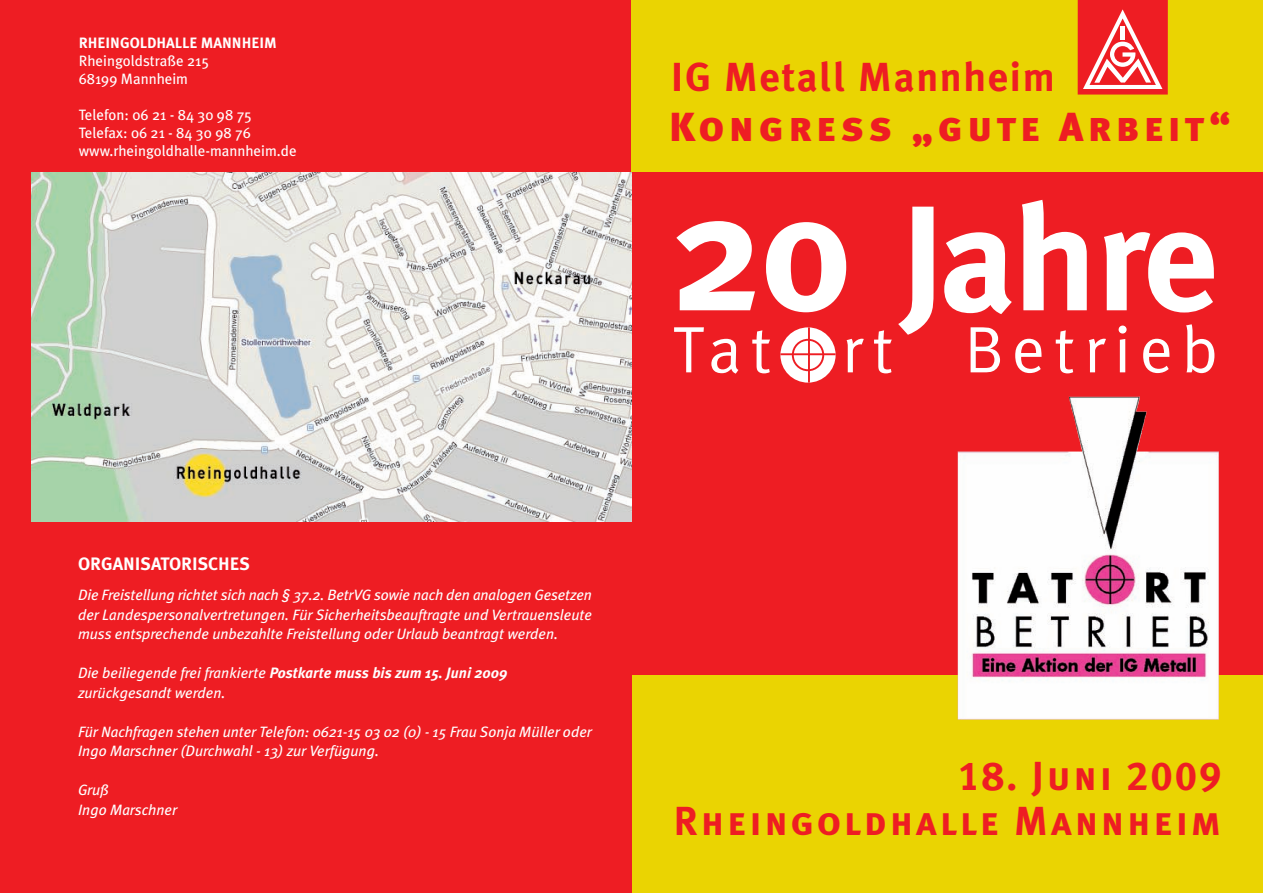
<style>
.page{position:relative;width:1263px;height:893px;background:#ee1d23}
.page>*{position:absolute;margin:0;border:0;box-sizing:border-box;transform-origin:0 0}
.t1{font:700 149.1px "Meta";letter-spacing:-.01em;color:#fff}
.t2{font:65.55px "Meta";letter-spacing:.14em;color:#fff}
.t3{font:40.5px/45px "Meta Plus Bold Caps";letter-spacing:.065em;color:#ee1d23;text-align:right}
.t4{font:40.5px "Meta Black Caps";letter-spacing:.12em;color:#ee1d23}
.t5{font:700 40.5px "Meta Plus";letter-spacing:.04em;color:#ee1d23}
.t6{font:700 18px "Meta Plus";color:#fff}
.t7{font:italic 15px/19.5px "Meta Plus";color:#fff}
.t8{font:15px/18px "Meta Plus";color:#fff}
.t9{font:15px "Meta Plus Bold Caps";color:#fff}
.s1{font-weight:700}
.s2{font-size:168.9px}
</style>
<div class="page">
<div style="left:632px;top:0;width:631px;height:172px;background:#ead402"></div>
<div style="left:633px;top:675px;width:630px;height:218px;background:#ead402"></div>
<svg style="left:1078px;top:0;width:90px;height:95px"></svg>
<hr style="left:1121px;top:26px;width:4px;height:13px;background:#fff">
<div style="left:780px;top:327px;width:56px;height:55px;background:#fff;border-radius:50%"></div>
<hr style="left:780px;top:353px;width:56px;height:2px;background:#ee1d23">
<hr style="left:808px;top:327px;width:2px;height:55px;background:#ee1d23">
<div style="left:792px;top:339px;width:32px;height:32px;border:2px solid #ee1d23;border-radius:50%"></div>
<img style="left:32px;top:172px;width:600px;height:349px">
<img style="left:958px;top:397px;width:261px;height:322px">
<p class="t9" style="left:79px;top:34px;width:200px">RHEINGOLDHALLE MANNHEIM</p>
<p class="t8" style="left:79px;top:53px;width:132px">Rheingoldstraße 215<br>68199 Mannheim</p>
<p class="t8" style="left:79px;top:107px;width:219px">Telefon: 06 21 - 84 30 98 75<br>Telefax: 06 21 - 84 30 98 76 www.rheingoldhalle-mannheim.de</p>
<p class="t6" style="left:78px;top:555px;width:173px">ORGANISATORISCHES</p>
<p class="t7" style="left:78px;top:586px;width:515px;text-align:justify">Die Freistellung richtet sich nach § 37.2. BetrVG sowie nach den analogen Gesetzen der Landespersonalvertretungen. Für Sicherheitsbeauftragte und Vertrauensleute muss entsprechende unbezahlte Freistellung oder Urlaub beantragt werden.</p>
<p class="t7" style="left:78px;top:664px;width:431px">Die beiliegende frei frankierte <span class="s1">Postkarte muss bis zum 15. Juni 2009 </span>zurückgesandt werden.</p>
<p class="t7" style="left:78px;top:722px;width:515px">Für Nachfragen stehen unter Telefon: 0621-15 03 02 (0) - 15 Frau Sonja Müller oder<br>Ingo Marschner (Durchwahl - 13) zur Verfügung.</p>
<p class="t7" style="left:78px;top:781px;width:101px">Gruß<br>Ingo Marschner</p>
<h3 class="t5" style="left:671px;top:58px;width:385px">IG Metall Mannheim</h3>
<h3 class="t4" style="left:669px;top:103px;width:562px">Kongress „gute Arbeit“</h3>
<h1 class="t1" style="left:670px;top:186px;width:550px"><span class="s2">20</span> Jahre</h1>
<h2 class="t2" style="left:673px;top:325px;width:547px">Tat rt Betrieb</h2>
<h3 class="t3" style="left:674px;top:753px;width:549px">18. Juni 2009<br>Rheingoldhalle Mannheim</h3>
</div>
